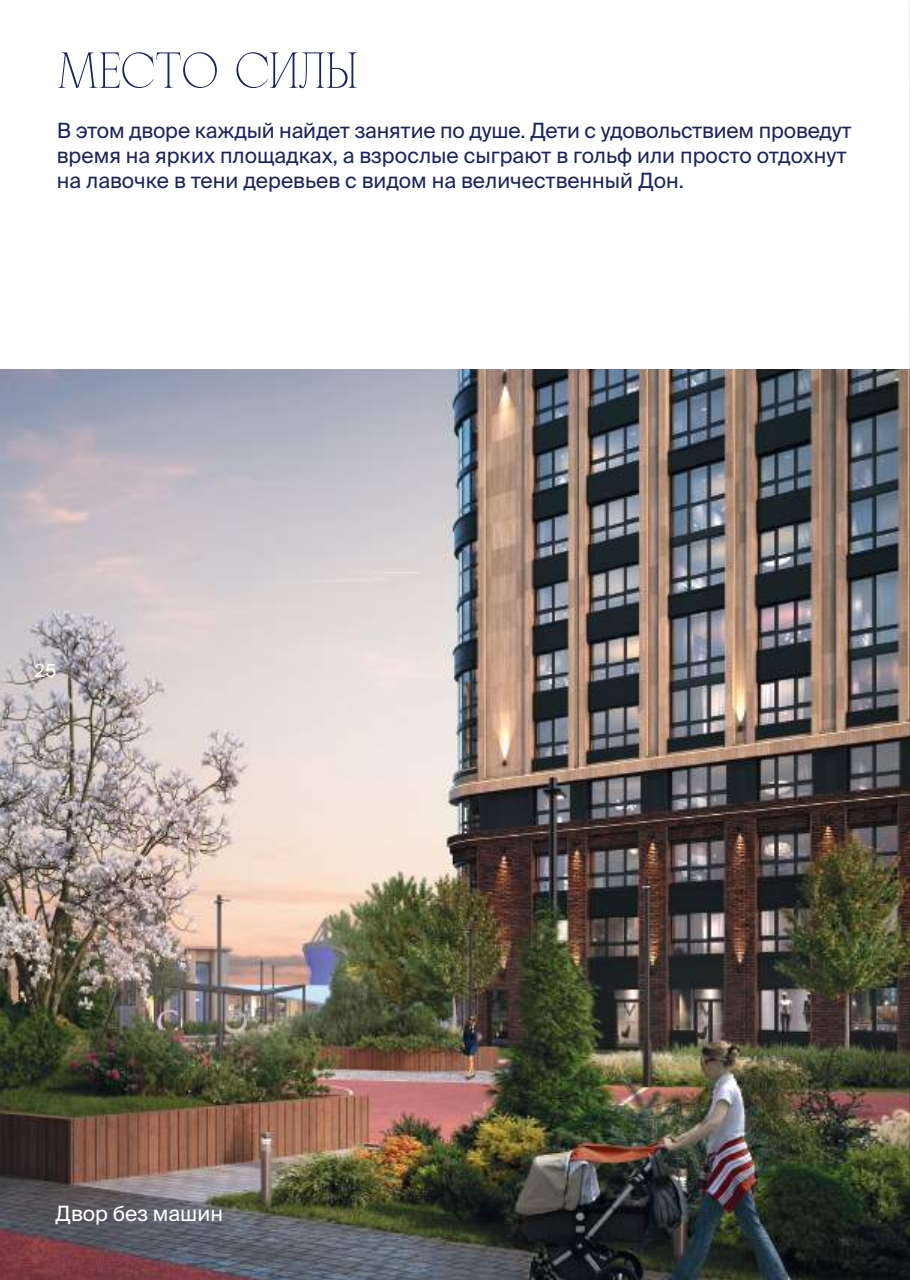
<style>
.page{position:relative;width:910px;height:1280px;background:#fff}
.page>*{position:absolute;margin:0;border:0;box-sizing:border-box;transform-origin:0 0}
.t1{font:52.5px "Masvol";color:#1c2459}
.t2{font:21px/25.2px "Suisse Intl";color:#1c2459}
.t3{font:21px "Suisse Intl";color:#fff}
.t4{font:18px "Suisse Intl";color:#fff}
</style>
<div class="page">
<img style="left:0;top:370px;width:909px;height:910px">
<svg style="left:909px;top:0;width:1px;height:1280px"></svg>
<h1 class="t1" style="left:57px;top:45px;width:302px">МЕСТО СИЛЫ</h1>
<p class="t2" style="left:57px;top:118px;width:796px">В этом дворе каждый найдет занятие по душе. Дети с удовольствием проведут время на ярких площадках, а взрослые сыграют в гольф или просто отдохнут на лавочке в тени деревьев с видом на величественный Дон.</p>
<p class="t4" style="left:34px;top:660px;width:23px">25</p>
<p class="t3" style="left:55px;top:1201px;width:169px">Двор без машин</p>
</div>
